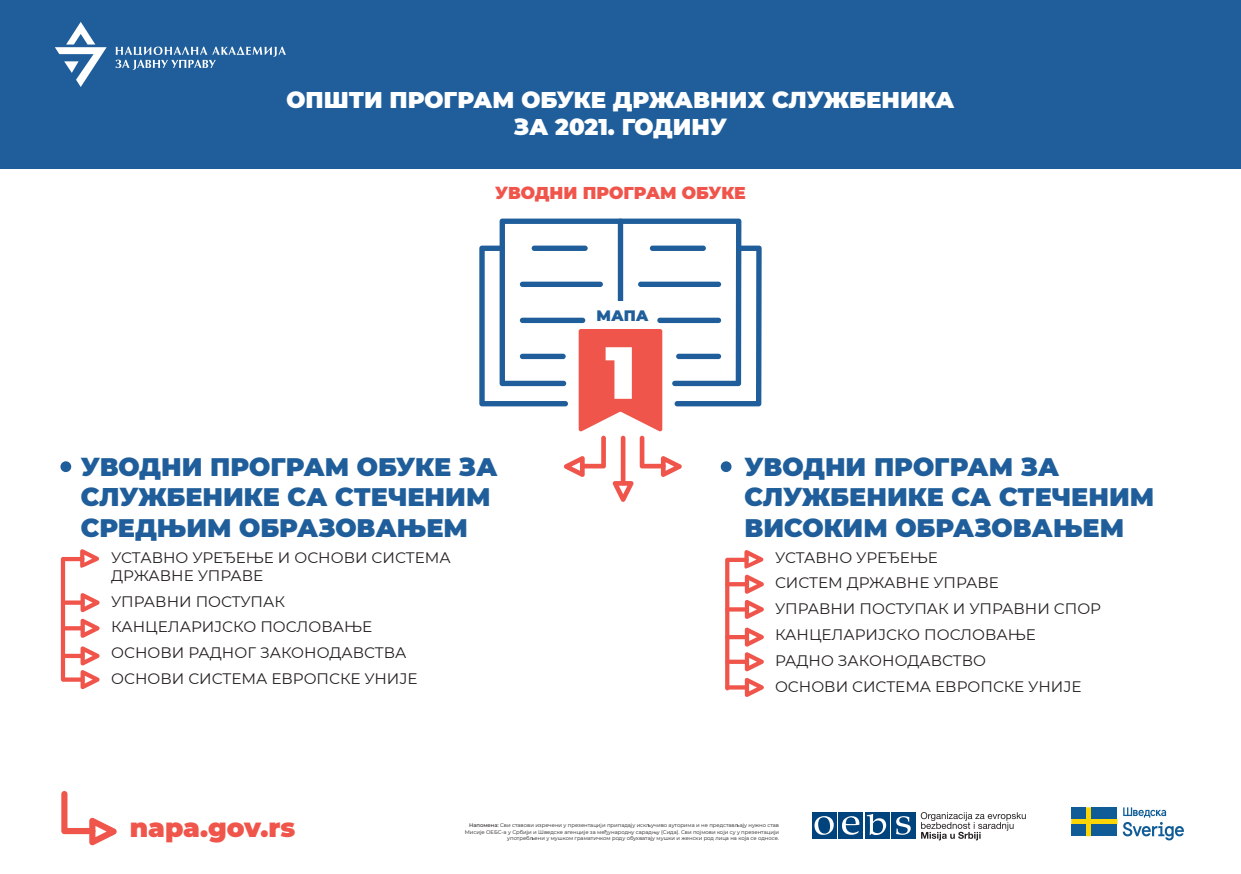
<style>
.page{position:relative;width:1241px;height:874px;background:#fff}
.page>*{position:absolute;margin:0;border:0;box-sizing:border-box;transform-origin:0 0}
.t1{font:900 73.67px "Montserrat";color:#fff}
.t2{font:900 26.25px "Montserrat";color:#f0554c}
.t3{font:900 25.38px/30.4px "Montserrat";color:#1f5e9a}
.t4{font:900 22.75px/27.3px "Montserrat";color:#fff;text-align:center}
.t5{font:900 17.15px "Montserrat";color:#f0554c}
.t6{font:15.22px/25.7px "Montserrat";color:#231f20}
.t7{font:900 15.05px "Montserrat";color:#1f5e9a}
.t8{font:5.25px/6.3px "Montserrat";color:#231f20;text-align:right}
.s1{font-weight:500}
</style>
<div class="page">
<svg style="left:61px;top:549px;width:39px;height:140px"></svg>
<svg style="left:725px;top:550px;width:38px;height:146px"></svg>
<svg style="left:479px;top:218px;width:282px;height:283px"></svg>
<div style="left:0;top:0;width:1240px;height:168px;background:#1f5e9a"></div>
<svg style="left:55px;top:22px;width:52px;height:65px"></svg>
<svg style="left:115px;top:47px;width:171px;height:23px"></svg>
<svg style="left:61px;top:791px;width:56px;height:53px"></svg>
<svg style="left:1071px;top:807px;width:112px;height:33px"></svg>
<div style="left:1071px;top:807px;width:14px;height:11px;background:#105c97"></div>
<div style="left:1091px;top:807px;width:26px;height:11px;background:#105c97"></div>
<div style="left:1071px;top:824px;width:14px;height:11px;background:#105c97"></div>
<div style="left:1091px;top:824px;width:26px;height:11px;background:#105c97"></div>
<svg style="left:920px;top:812px;width:105px;height:28px"></svg>
<div style="left:811px;top:811px;width:25px;height:27px;background:#01437c"></div>
<div style="left:864px;top:811px;width:25px;height:27px;background:#01437c"></div>
<svg style="left:814px;top:816px;width:19px;height:18px"></svg>
<svg style="left:866px;top:814px;width:20px;height:20px"></svg>
<div style="left:838px;top:811px;width:24px;height:27px;background:#01437c"></div>
<svg style="left:842px;top:816px;width:17px;height:18px"></svg>
<div style="left:890px;top:811px;width:25px;height:27px;background:#01437c"></div>
<svg style="left:896px;top:816px;width:14px;height:18px"></svg>
<div style="left:60px;top:461px;width:11px;height:11px;background:#1f5e9a;border-radius:50%"></div>
<div style="left:720px;top:461px;width:11px;height:11px;background:#1f5e9a;border-radius:50%"></div>
<h3 class="t4" style="left:286px;top:85px;width:669px">ОПШТИ ПРОГРАМ ОБУКЕ ДРЖАВНИХ СЛУЖБЕНИКА<br>ЗА 2021. ГОДИНУ</h3>
<h3 class="t5" style="left:495px;top:180px;width:252px">УВОДНИ ПРОГРАМ ОБУКЕ</h3>
<h3 class="t3" style="left:81px;top:449px;width:418px">УВОДНИ ПРОГРАМ ОБУКЕ ЗА<br>СЛУЖБЕНИКЕ СА СТЕЧЕНИМ<br>СРЕДЊИМ ОБРАЗОВАЊЕМ</h3>
<h3 class="t6" style="left:111px;top:547px;width:341px;line-height:18.2px">УСТАВНО УРЕЂЕЊЕ И ОСНОВИ СИСТЕМА<br>ДРЖАВНЕ УПРАВЕ</h3>
<h3 class="t6" style="left:111px;top:587px;width:308px">УПРАВНИ ПОСТУПАК<br>КАНЦЕЛАРИЈСКО ПОСЛОВАЊЕ<br>ОСНОВИ РАДНОГ ЗАКОНОДАВСТВА<br>ОСНОВИ СИСТЕМА ЕВРОПСКЕ УНИЈЕ</h3>
<h3 class="t7" style="left:596px;top:304px;width:54px">МАПА</h3>
<h1 class="t1" style="left:605px;top:317px;width:32px">1</h1>
<h3 class="t3" style="left:744px;top:449px;width:411px">УВОДНИ ПРОГРАМ ЗА<br>СЛУЖБЕНИКЕ СА СТЕЧЕНИМ<br>ВИСОКИМ ОБРАЗОВАЊЕМ</h3>
<h3 class="t6" style="left:774px;top:543px;width:327px">УСТАВНО УРЕЂЕЊЕ<br>СИСТЕМ ДРЖАВНЕ УПРАВE<br>УПРАВНИ ПОСТУПАК И УПРАВНИ СПОР<br>КАНЦЕЛАРИЈСКО ПОСЛОВАЊЕ<br>РАДНО ЗАКОНОДАВСТВО<br>ОСНОВИ СИСТЕМА ЕВРОПСКЕ УНИЈЕ</h3>
<h2 class="t2" style="left:130px;top:807px;width:167px">napa.gov.rs</h2>
<p class="t8" style="left:464px;top:821px;width:316px"><span class="s1">Напомена:</span> Сви ставови изречени у презентацији припадају искључиво ауторима и не представљају нужно став<br>Мисије ОЕБС-а у Србији и Шведске агенције за међународну сарадњу (Сида). Сви појмови који су у презентацији употребљени у мушком граматичком роду обухватају мушки и женски род лица на која се односе.</p>
</div>
